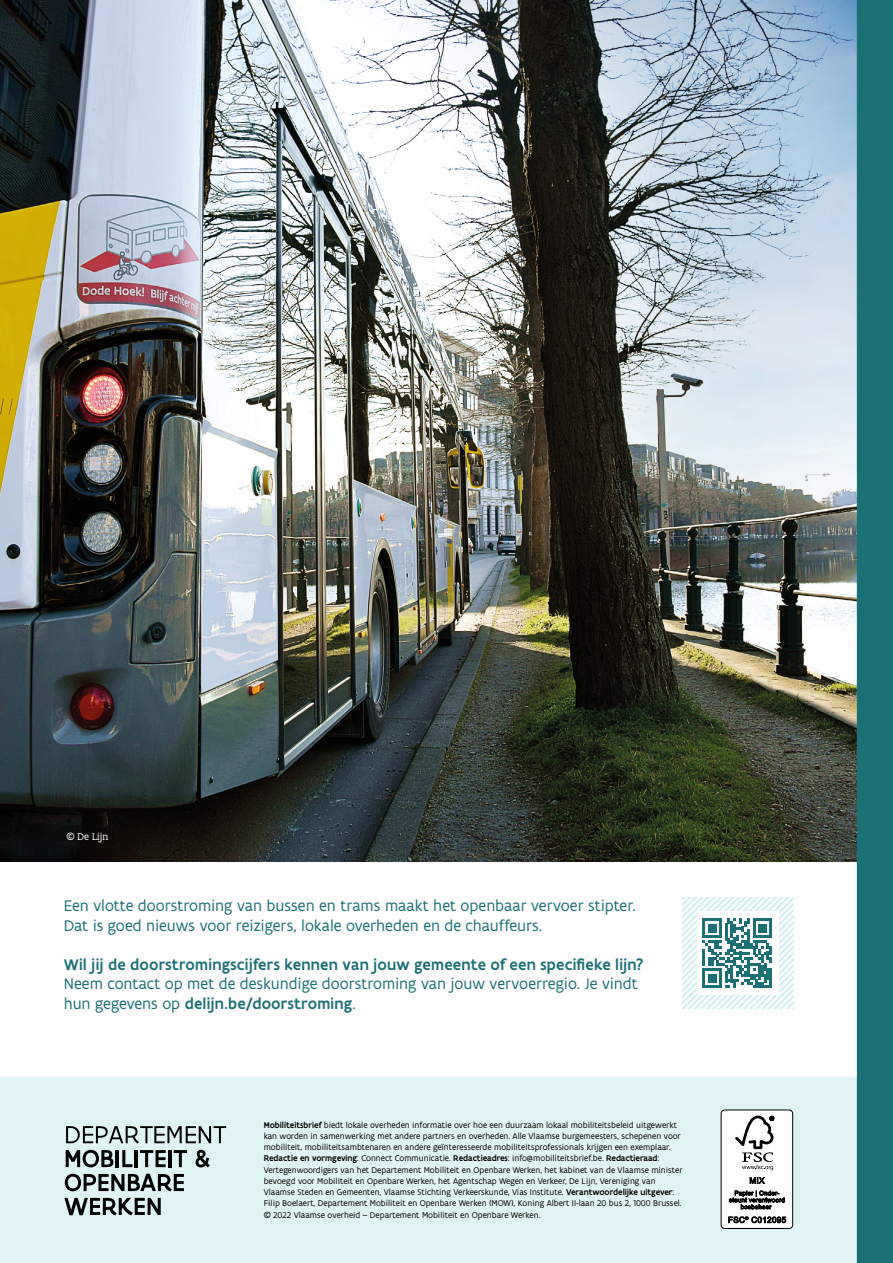
<style>
.page{position:relative;width:893px;height:1263px;background:#fff}
.page>*{position:absolute;margin:0;border:0;box-sizing:border-box;transform-origin:0 0}
.t1{font:16.5px/19.5px "Flanders Art Sans";color:#1b7075}
.t2{font:500 16.5px "Flanders Art Sans";letter-spacing:.01em;color:#1b7075}
.t3{font:10.5px "Flanders Art Serif";color:#fff}
.t4{font:9px/11.2px "Flanders Art Sans";color:#000}
.s1{font-weight:500}
</style>
<div class="page">
<img style="left:0;top:0;width:857px;height:861px">
<svg style="left:682px;top:897px;width:111px;height:112px"></svg>
<div style="left:0;top:1077px;width:857px;height:186px;background:#e1f4f5"></div>
<svg style="left:66px;top:1126px;width:160px;height:17px"></svg>
<svg style="left:66px;top:1150px;width:47px;height:17px"></svg>
<hr style="left:116px;top:1150px;width:3px;height:17px;background:#000">
<svg style="left:122px;top:1150px;width:10px;height:17px"></svg>
<hr style="left:135px;top:1150px;width:3px;height:17px;background:#000">
<svg style="left:140px;top:1150px;width:26px;height:17px"></svg>
<hr style="left:168px;top:1150px;width:3px;height:17px;background:#000">
<svg style="left:174px;top:1150px;width:13px;height:17px"></svg>
<svg style="left:196px;top:1150px;width:14px;height:17px"></svg>
<svg style="left:65px;top:1174px;width:119px;height:17px"></svg>
<svg style="left:64px;top:1198px;width:97px;height:17px"></svg>
<div style="left:721px;top:1110px;width:72px;height:118px;background:#fff;border-radius:4px"></div>
<div style="left:721px;top:1109px;width:72px;height:120px;border:1px solid #000;border-radius:4px"></div>
<svg style="left:735px;top:1115px;width:39px;height:55px"></svg>
<svg style="left:750px;top:1177px;width:15px;height:7px"></svg>
<svg style="left:729px;top:1190px;width:56px;height:19px"></svg>
<svg style="left:728px;top:1216px;width:58px;height:7px"></svg>
<div style="left:857px;top:0;width:36px;height:1263px;background:#1b7075"></div>
<p class="t3" style="left:67px;top:830px;width:43px">© De Lijn</p>
<h1 class="t1" style="left:64px;top:896px;width:573px">Een vlotte doorstroming van bussen en trams maakt het openbaar vervoer stipter.<br>Dat is goed nieuws voor reizigers, lokale overheden en de chauffeurs.</h1>
<h1 class="t2" style="left:64px;top:954px;width:581px">Wil jij de doorstromingscijfers kennen van jouw gemeente of een specifieke lijn?</h1>
<h1 class="t1" style="left:64px;top:974px;width:575px">Neem contact op met de deskundige doorstroming van jouw vervoerregio. Je vindt hun gegevens op <span class="s1">delijn.be/doorstroming</span>.</h1>
<p class="t4" style="left:264px;top:1119px;width:421px"><span class="s1">Mobiliteitsbrief</span> biedt lokale overheden informatie over hoe een duurzaam lokaal mobiliteitsbeleid uitgewerkt kan worden in samenwerking met andere partners en overheden. Alle Vlaamse burgemeesters, schepenen voor mobiliteit, mobiliteitsambtenaren en andere geïnteresseerde mobiliteitsprofessionals krijgen een exemplaar.<br><span class="s1">Redactie en vormgeving</span>: Connect Communicatie. <span class="s1">Redactieadres</span>: info@mobiliteitsbrief.be. <span class="s1">Redactieraad</span>:<br>Vertegenwoordigers van het Departement Mobiliteit en Openbare Werken, het kabinet van de Vlaamse minister bevoegd voor Mobiliteit en Openbare Werken, het Agentschap Wegen en Verkeer, De Lijn, Vereniging van Vlaamse Steden en Gemeenten, Vlaamse Stichting Verkeerskunde, Vias Institute. <span class="s1">Verantwoordelijke uitgever</span>:<br>Filip Boelaert, Departement Mobiliteit en Openbare Werken (MOW), Koning Albert II-laan 20 bus 2, 1000 Brussel. © 2022 Vlaamse overheid – Departement Mobiliteit en Openbare Werken.</p>
</div>
